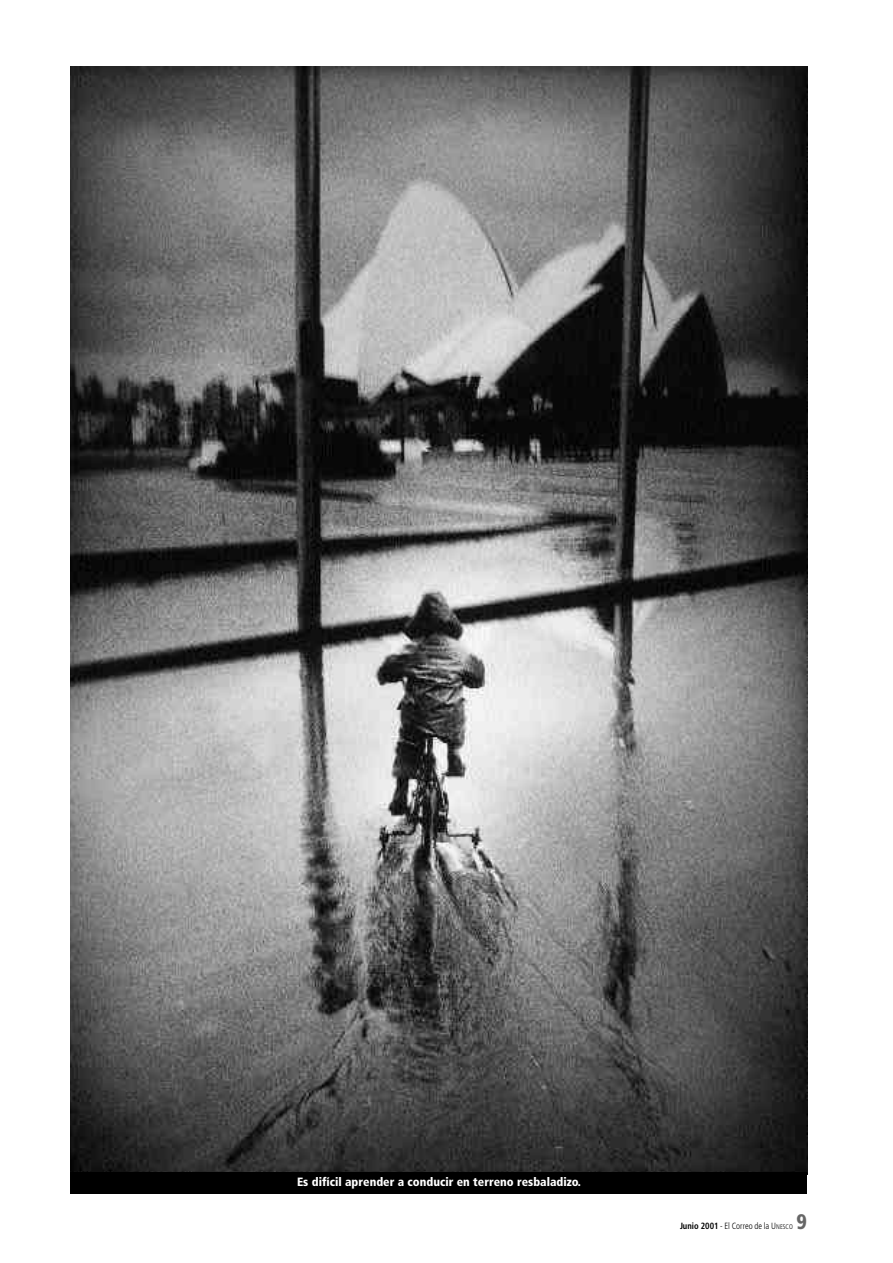
<style>
.page{position:relative;width:893px;height:1263px;background:#fff}
.page>*{position:absolute;margin:0;border:0;box-sizing:border-box;transform-origin:0 0}
.t1{font:900 condensed 21px "Frutiger";color:#666;scale:.95 1}
.t2{font:900 condensed 12px "Frutiger";color:#fff}
.t3{font:300 condensed 9px "Frutiger";color:#000;scale:.95 1}
.s1{font-weight:700}
.s2{font-size:6.75px}
</style>
<div class="page">
<img style="left:71px;top:67px;width:736px;height:1105px">
<div style="left:71px;top:1172px;width:736px;height:22px;background:#000"></div>
<p class="t2" style="left:297px;top:1177px;width:285px">Es difícil aprender a conducir en terreno resbaladizo.</p>
<p class="t3" style="left:680px;top:1222px;width:120px"><span class="s1">Junio 2001</span> - El Correo de la U<span class="s2">NESCO</span></p>
<h1 class="t1" style="left:796px;top:1213px;width:12px">9</h1>
</div>
